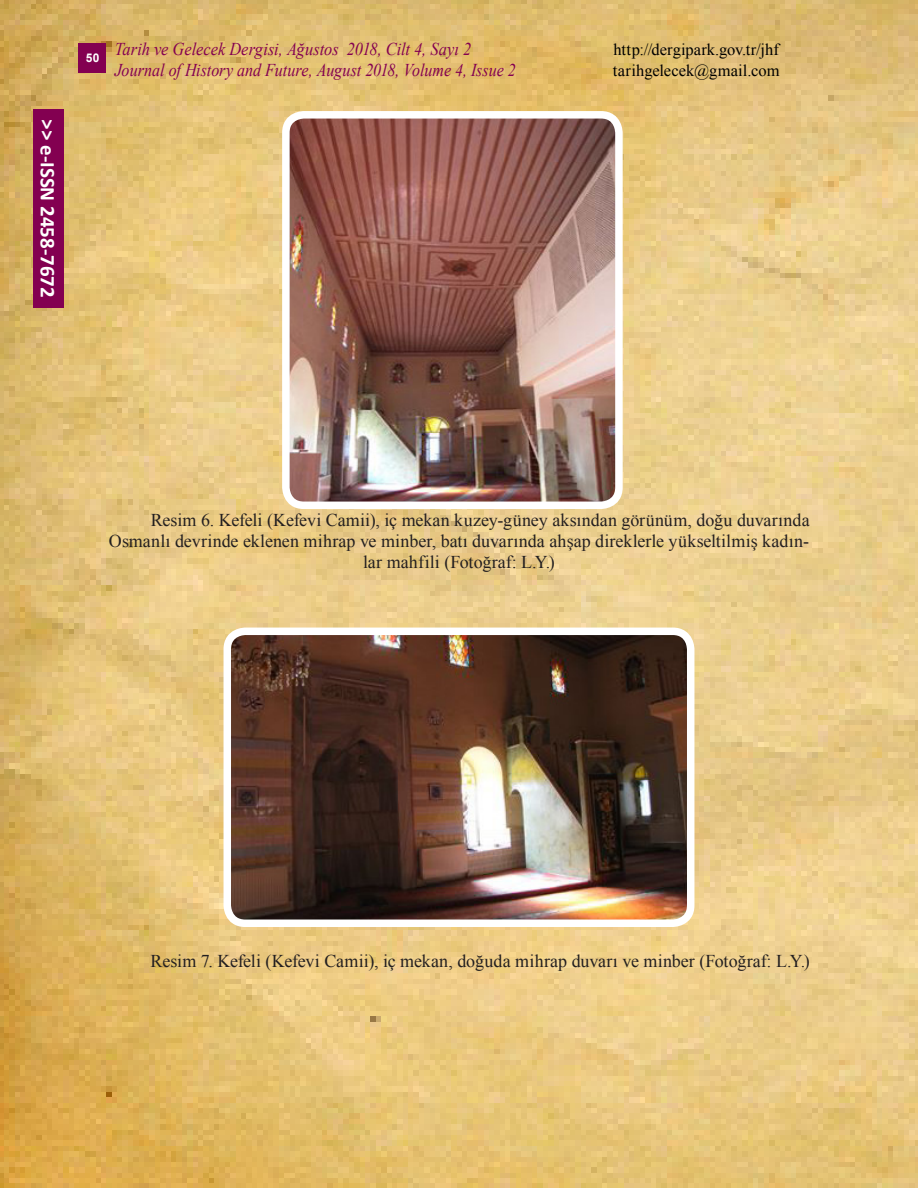
<style>
.page{position:relative;width:918px;height:1188px;background:#fff}
.page>*{position:absolute;margin:0;border:0;box-sizing:border-box;transform-origin:0 0}
.t1{font:700 21px "Calibri";color:#fff}
.ANA_METİN_STİLİ_TEK{font:18px "Times New Roman";color:#231f20}
.t2{font:italic 18px/21px "Times New Roman";letter-spacing:-.005em;color:#830051;scale:.91 1}
.t3{font:16.5px/21px "Times New Roman";letter-spacing:.005em;color:#000}
.t4{font:700 12px "Arial";color:#fff}
</style>
<div class="page">
<img style="left:0;top:0;width:918px;height:1188px">
<div style="left:33px;top:109px;width:31px;height:199px;background:#830051"></div>
<div style="left:78px;top:43px;width:28px;height:29px;background:#830051"></div>
<img style="left:286px;top:115px;width:333px;height:390px">
<div style="left:282px;top:111px;width:341px;height:398px;border:8px solid #fff;border-radius:18px"></div>
<img style="left:227px;top:631px;width:464px;height:292px">
<div style="left:224px;top:628px;width:470px;height:299px;border:8px solid #fff;border-radius:18px"></div>
<p class="t1" style="left:61px;top:119px;width:180px;rotate:90deg">&gt;&gt; e-ISSN 2458-7672</p>
<p class="t4" style="left:86px;top:50px;width:15px">50</p>
<p class="t2" style="left:115px;top:38px;width:442px">Tarih ve Gelecek Dergisi, Ağustos 2018, Cilt 4, Sayı 2<br>Journal of History and Future, August 2018, Volume 4, Issue 2</p>
<p class="t3" style="left:613px;top:39px;width:168px">http://dergipark.gov.tr/jhf tarihgelecek@gmail.com</p>
<p class="ANA_METİN_STİLİ_TEK" style="left:151px;top:508px;width:660px">Resim 6. Kefeli (Kefevi Camii), iç mekan kuzey-güney aksından görünüm, doğu duvarında</p>
<p class="ANA_METİN_STİLİ_TEK" style="left:109px;top:529px;width:702px">Osmanlı devrinde eklenen mihrap ve minber, batı duvarında ahşap direklerle yükseltilmiş kadın-</p>
<p class="ANA_METİN_STİLİ_TEK" style="left:363px;top:550px;width:193px">lar mahfili (Fotoğraf: L.Y.)</p>
<p class="ANA_METİN_STİLİ_TEK" style="left:151px;top:949px;width:661px">Resim 7. Kefeli (Kefevi Camii), iç mekan, doğuda mihrap duvarı ve minber (Fotoğraf: L.Y.)</p>
</div>
